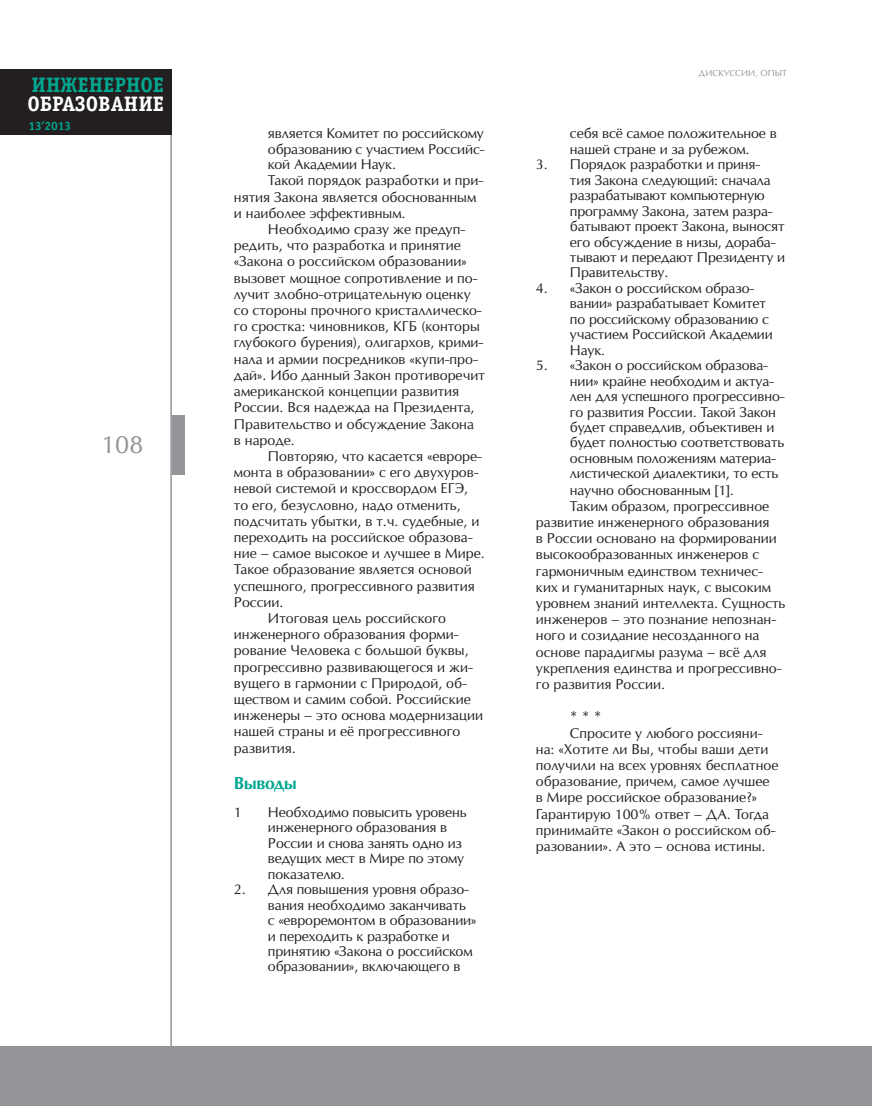
<style>
.page{position:relative;width:872px;height:1106px;background:#fff}
.page>*{position:absolute;margin:0;border:0;box-sizing:border-box;transform-origin:0 0}
.t1{font:24px "Opium New";color:#939598}
.t2{font:700 21px "Officina Serif C";color:#fff}
.t3{font:700 21px "Officina Serif C";color:#00a78f}
.citra{font:700 16.5px "Opium New";color:#00a78f}
.main{font:13.5px/16.2px "Opium New";color:#231f20}
.main_nn{font:13.5px/15.5px "Opium New";letter-spacing:-.01em;color:#231f20}
.t4{font:700 12px "Officina Sans C";color:#00a78f}
.t5{font:8.25px "Opium New";letter-spacing:.01em;color:#939598}
</style>
<div class="page">
<hr style="left:170px;top:69px;width:2px;height:1037px;background:#939598">
<div style="left:0;top:1046px;width:872px;height:60px;background:#939598"></div>
<div style="left:0;top:69px;width:172px;height:66px;background:#231f20"></div>
<div style="left:172px;top:415px;width:12px;height:60px;background:#939598"></div>
<h2 class="t3" style="left:32px;top:73px;width:134px">ИНЖЕНЕРНОЕ</h2>
<h2 class="t2" style="left:28px;top:91px;width:138px">ОБРАЗОВАНИЕ</h2>
<p class="t4" style="left:28px;top:119px;width:44px">13’2013</p>
<h1 class="t1" style="left:101px;top:429px;width:44px">108</h1>
<p class="main_nn" style="left:268px;top:126px;width:218px;text-align:justify">является Комитет по российскому образованию с участием Российс&shy;кой Академии Н аук.</p>
<p class="main" style="left:234px;top:172px;width:251px;text-indent:34px">Такой порядок разработки и при&shy;нятия Закона является обоснованным и наиболее эффективным.</p>
<p class="main" style="left:234px;top:221px;width:252px;text-indent:34px">Н еобходимо сразу же предуп&shy;редить, что разработка и принятие «Закона о российском образовании» вызовет мощное сопротивление и по&shy;лучит злобно-отрицательную оценку со стороны прочного кристаллическо&shy;го сростка: чиновников, КГБ (конторы глубокого бурения), олигархов, крими&shy;нала и армии посредников «купи-про&shy;дай». И бо данный Закон противоречит американской концепции развития России. В ся надежда на Президента, Правительство и обсуждение Закона<br>в народе.</p>
<p class="main" style="left:234px;top:448px;width:252px;text-indent:34px">Повторяю, что касается «евроре&shy;монта в образовании» с его двухуров&shy;невой системой и кроссвордом ЕГЭ, то его, безусловно, надо отменить, подсчитать убытки, в т.ч. судебные, и переходить на российское образова&shy;ние – самое высокое и лучшее в Мире.<br>Такое образование является основой успешного, прогрессивного развития России.</p>
<p class="main" style="left:234px;top:610px;width:251px;text-indent:34px">И тоговая цель российского инженерного образования форми&shy;рование Человека с большой буквы, прогрессивно развивающегося и жи&shy;вущего в гармонии с Природой, об&shy;ществом и самим собой. Российские инженеры – это основа модернизации нашей страны и её прогрессивного развития.</p>
<p class="citra" style="left:234px;top:773px;width:64px">Выводы</p>
<p class="main_nn" style="left:234px;top:804px;width:27px">1 Н</p>
<p class="main_nn" style="left:268px;top:804px;width:200px;text-indent:11px">еобходимо повысить уровень инженерного образования в<br>России и снова занять одно из ведущих мест в Мире по этому показателю.</p>
<p class="main_nn" style="left:268px;top:881px;width:210px;text-indent:-34px">2. Для повышения уровня образо&shy;вания необходимо заканчивать<br>с «евроремонтом в образовании» и переходить к разработке и принятию «Закона о российском образовании», включающего в</p>
<p class="t5" style="left:698px;top:68px;width:33px">ДИСКУССИИ</p>
<p class="t5" style="left:755px;top:68px;width:33px">, ОПЫТ</p>
<p class="main_nn" style="left:570px;top:126px;width:208px">себя всё самое положительное в нашей стране и за рубежом.</p>
<p class="main_nn" style="left:570px;top:157px;width:217px;text-indent:-34px">3. Порядок разработки и приня-<br>тия Закона следующий: сначала разрабатывают компьютерную программу Закона, затем разра&shy;батывают проект Закона, выносят его обсуждение в низы, дораба&shy;тывают и передают Президенту и<br>Правительству.</p>
<p class="main_nn" style="left:570px;top:280px;width:204px;text-indent:-34px">4. «Закон о российском образо&shy;вании» разрабатывает Комитет по российскому образованию с участием Российской Академии<br>Н аук.</p>
<p class="main_nn" style="left:570px;top:357px;width:216px;text-indent:-34px">5. «Закон о российском образова&shy;нии» крайне необходим и актуа&shy;лен для успешного прогрессивно&shy;го развития России. Такой Закон будет справедлив, объективен и будет полностью соответствовать основным положениям материа&shy;листической диалектики, то есть научно обоснованным [1].</p>
<p class="main" style="left:536px;top:498px;width:251px;text-indent:34px">Таким образом, прогрессивное развитие инженерного образования<br>в России основано на формировании высокообразованных инженеров с гармоничным единством техничес&shy;ких и гуманитарных наук, с высоким уровнем знаний интеллекта. Сущность инженеров – это познание непознан&shy;ного и созидание несозданного на основе парадигмы разума – всё для укрепления единства и прогрессивно&shy;го развития России.</p>
<p class="main" style="left:570px;top:708px;width:33px">* * *</p>
<p class="main" style="left:536px;top:724px;width:244px;text-indent:34px">Спросите у любого россияни&shy;на: «Хотите ли В ы, чтобы ваши дети получили на всех уровнях бесплатное образование, причем, самое лучшее в Мире российское образование?» Гарантирую 100% ответ – ДА. Тогда принимайте «Закон о российском об&shy;разовании». А это – основа истины.</p>
</div>
